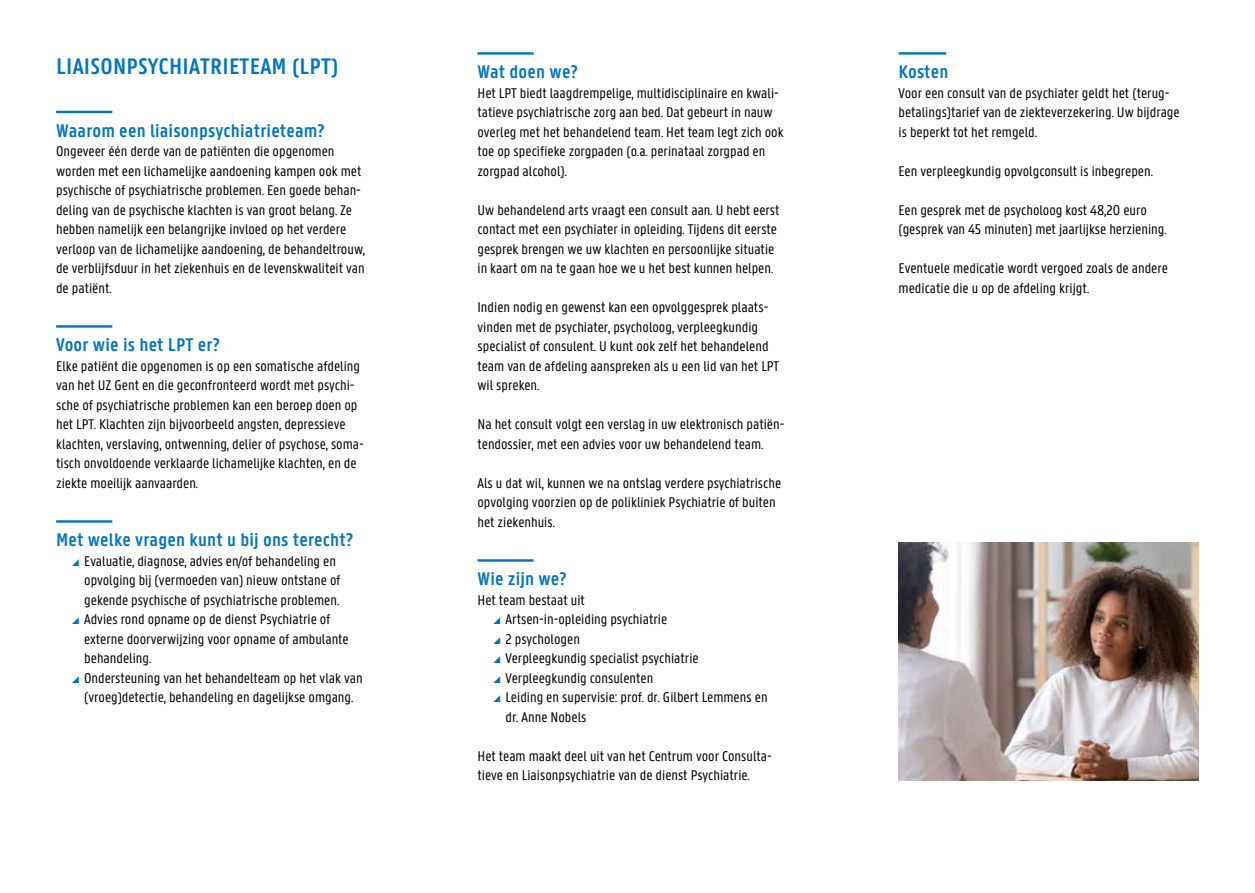
<style>
.page{position:relative;width:1255px;height:893px;background:#fff}
.page>*{position:absolute;margin:0;border:0;box-sizing:border-box;transform-origin:0 0}
.t1{font:600 24px "U Gent Panno Text";letter-spacing:.01em;color:#0075bf}
.t2{font:600 19.5px "U Gent Panno Text";letter-spacing:.01em;color:#0075bf}
.t3{font:15px/19.5px "U Gent Panno Text";color:#000}
</style>
<div class="page">
<hr style="left:898px;top:52px;width:48px;height:3px;background:#0075bf">
<hr style="left:477px;top:52px;width:56px;height:3px;background:#0075bf">
<hr style="left:477px;top:559px;width:56px;height:3px;background:#0075bf">
<hr style="left:56px;top:111px;width:56px;height:2px;background:#0075bf">
<hr style="left:56px;top:325px;width:56px;height:3px;background:#0075bf">
<hr style="left:56px;top:520px;width:56px;height:3px;background:#0075bf">
<img style="left:898px;top:543px;width:301px;height:238px">
<h1 class="t1" style="left:56px;top:52px;width:284px">LIAISONPSYCHIATRIETEAM (LPT)</h1>
<h2 class="t2" style="left:56px;top:118px;width:270px">Waarom een liaisonpsychiatrieteam?</h2>
<p class="t3" style="left:56px;top:141px;width:310px">Ongeveer één derde van de patiënten die opgenomen worden met een lichamelijke aandoening kampen ook met psychische of psychiatrische problemen. Een goede behan&shy;deling van de psychische klachten is van groot belang. Ze hebben namelijk een belangrijke invloed op het verdere verloop van de lichamelijke aandoening, de behandeltrouw, de verblijfsduur in het ziekenhuis en de levenskwaliteit van de patiënt.</p>
<h2 class="t2" style="left:56px;top:333px;width:165px">Voor wie is het LPT er?</h2>
<p class="t3" style="left:56px;top:356px;width:309px">Elke patiënt die opgenomen is op een somatische afdeling van het UZ Gent en die geconfronteerd wordt met psychi&shy;sche of psychiatrische problemen kan een beroep doen op het LPT. Klachten zijn bijvoorbeeld angsten, depressieve klachten, verslaving, ontwenning, delier of psychose, soma&shy;tisch onvoldoende verklaarde lichamelijke klachten, en de ziekte moeilijk aanvaarden.</p>
<h2 class="t2" style="left:56px;top:528px;width:298px">Met welke vragen kunt u bij ons terecht?</h2>
<p class="t3" style="left:84px;top:551px;width:280px">Evaluatie, diagnose, advies en/of behandeling en opvolging bij (vermoeden van) nieuw ontstane of gekende psychische of psychiatrische problemen.<br>Advies rond opname op de dienst Psychiatrie of externe doorverwijzing voor opname of ambulante behandeling.<br>Ondersteuning van het behandelteam op het vlak van (vroeg)detectie, behandeling en dagelijkse omgang.</p>
<h2 class="t2" style="left:477px;top:60px;width:102px">Wat doen we?</h2>
<p class="t3" style="left:477px;top:83px;width:308px">Het LPT biedt laagdrempelige, multidisciplinaire en kwali&shy;tatieve psychiatrische zorg aan bed. Dat gebeurt in nauw overleg met het behandelend team. Het team legt zich ook toe op specifieke zorgpaden (o.a. perinataal zorgpad en zorgpad alcohol).</p>
<p class="t3" style="left:477px;top:200px;width:303px">Uw behandelend arts vraagt een consult aan. U hebt eerst contact met een psychiater in opleiding. Tijdens dit eerste gesprek brengen we uw klachten en persoonlijke situatie in kaart om na te gaan hoe we u het best kunnen helpen.</p>
<p class="t3" style="left:477px;top:297px;width:303px">Indien nodig en gewenst kan een opvolggesprek plaats&shy;vinden met de psychiater, psycholoog, verpleegkundig specialist of consulent. U kunt ook zelf het behandelend team van de afdeling aanspreken als u een lid van het LPT wil spreken.</p>
<p class="t3" style="left:477px;top:414px;width:308px">Na het consult volgt een verslag in uw elektronisch patiën&shy;tendossier, met een advies voor uw behandelend team.</p>
<p class="t3" style="left:477px;top:473px;width:305px">Als u dat wil, kunnen we na ontslag verdere psychiatrische opvolging voorzien op de polikliniek Psychiatrie of buiten het ziekenhuis.</p>
<h2 class="t2" style="left:477px;top:567px;width:91px">Wie zijn we?</h2>
<p class="t3" style="left:505px;top:590px;width:264px;text-indent:-28px">Het team bestaat uit<br>Artsen-in-opleiding psychiatrie<br>2 psychologen<br>Verpleegkundig specialist psychiatrie<br>Verpleegkundig consulenten<br>Leiding en supervisie: prof. dr. Gilbert Lemmens en dr. Anne Nobels</p>
<p class="t3" style="left:477px;top:746px;width:296px">Het team maakt deel uit van het Centrum voor Consulta&shy;tieve en Liaisonpsychiatrie van de dienst Psychiatrie.</p>
<h2 class="t2" style="left:898px;top:60px;width:51px">Kosten</h2>
<p class="t3" style="left:898px;top:83px;width:283px">Voor een consult van de psychiater geldt het (terug&shy;betalings)tarief van de ziekteverzekering. Uw bijdrage is beperkt tot het remgeld.</p>
<p class="t3" style="left:898px;top:161px;width:256px">Een verpleegkundig opvolgconsult is inbegrepen.</p>
<p class="t3" style="left:898px;top:200px;width:270px">Een gesprek met de psycholoog kost 48,20 euro (gesprek van 45 minuten) met jaarlijkse herziening.</p>
<p class="t3" style="left:898px;top:258px;width:271px">Eventuele medicatie wordt vergoed zoals de andere medicatie die u op de afdeling krijgt.</p>
</div>
